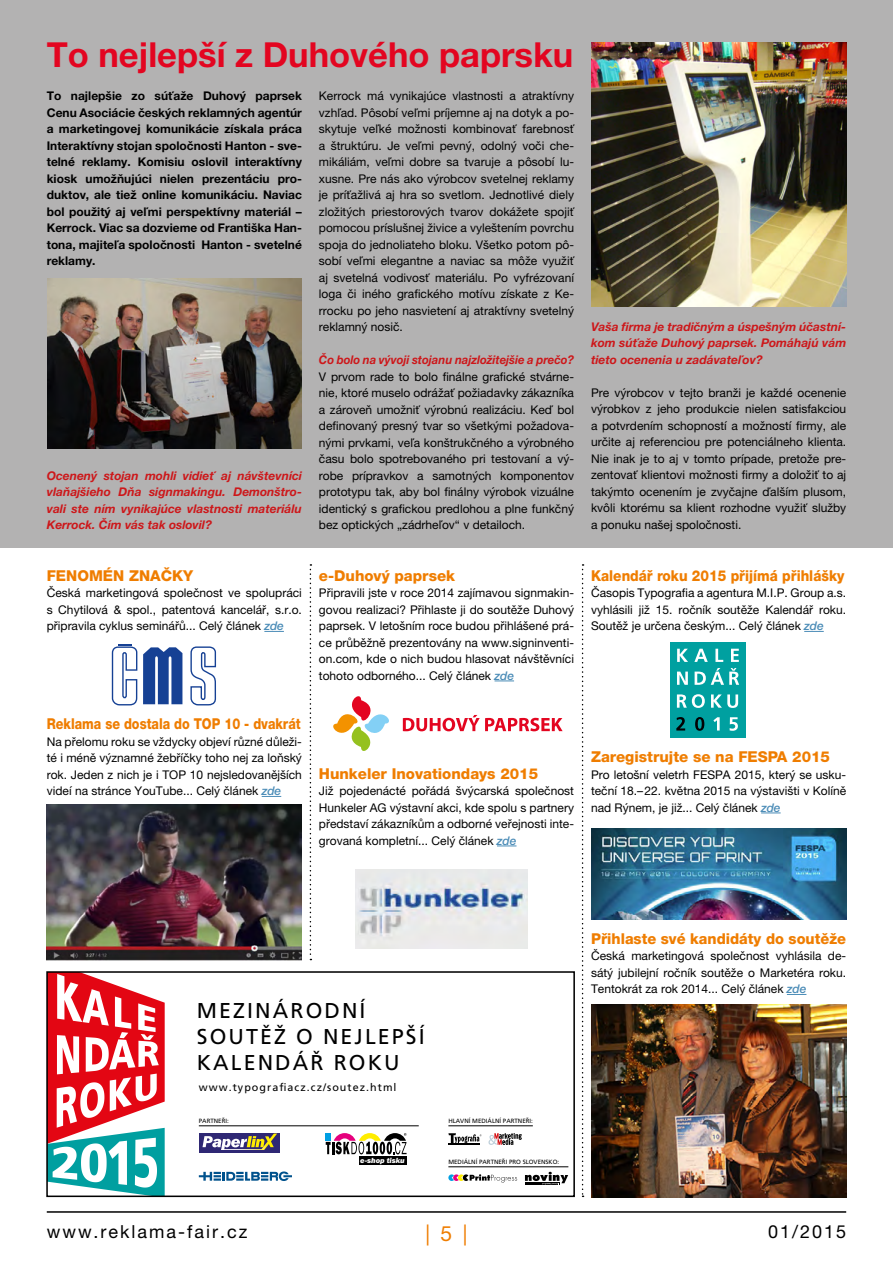
<style>
.page{position:relative;width:893px;height:1263px;background:#fff}
.page>*{position:absolute;margin:0;border:0;box-sizing:border-box;transform-origin:0 0}
.t1{font:700 34.5px "Helvetica Neue LT Pro";color:#e30520}
.t2{font:21.45px/26.1px "Frutiger LT Pro";letter-spacing:.095em;color:#000}
.t3{font:21px "Helvetica Neue LT Pro";color:#ef7d00}
.t4{font:18px "Helvetica Neue LT Pro";letter-spacing:.11em;color:#000}
.t5{font:800 15px "Helvetica Neue LT Pro";color:#ef7d00}
.t6{font:800 15px "Helvetica Neue LT Pro";color:#ef7d00;scale:.91 1}
.t7{font:800 15px "Helvetica Neue LT Pro";color:#ef7d00;scale:.84 1}
.t8{font:12px/16.5px "Helvetica Neue LT Pro";color:#000;text-align:justify}
.t9{font:700 12px/16.5px "Helvetica Neue LT Pro";color:#000;text-align:justify}
.t10{font:italic 700 12px/16.5px "Helvetica Neue LT Pro";color:#cd171a;text-align:justify}
.t11{font:italic 700 12px "Helvetica Neue LT Pro";color:#cd171a;scale:.95 1}
.t12{font:10.8px "Frutiger LT Pro";letter-spacing:.095em;color:#000}
.t13{font:9.15px "Helvetica";color:#000}
.t14{font:7.65px "Franklin Got Itc TCE Heav Ital";color:#fff}
.t15{font:6.15px "Frutiger LT Pro";color:#000}
.s1{font-weight:500;font-style:italic;color:#4b8cb7}
</style>
<div class="page">
<hr style="left:47px;top:1211px;width:799px;height:2px;background:#000">
<svg style="left:310px;top:564px;width:1px;height:396px"></svg>
<div style="left:0;top:0;width:893px;height:548px;background:#b3b2b2"></div>
<img style="left:591px;top:43px;width:255px;height:264px">
<img style="left:47px;top:278px;width:255px;height:171px">
<svg style="left:448px;top:1133px;width:33px;height:11px"></svg>
<svg style="left:488px;top:1133px;width:34px;height:12px"></svg>
<svg style="left:448px;top:1174px;width:69px;height:9px"></svg>
<hr style="left:525px;top:1182px;width:34px;height:3px;background:#000">
<svg style="left:525px;top:1172px;width:43px;height:12px"></svg>
<hr style="left:448px;top:1125px;width:85px;height:1px;background:#000">
<hr style="left:448px;top:1166px;width:120px;height:1px;background:#000">
<svg style="left:199px;top:1171px;width:93px;height:10px"></svg>
<div style="left:199px;top:1133px;width:80px;height:20px;background:#2f2874"></div>
<svg style="left:202px;top:1133px;width:75px;height:17px"></svg>
<hr style="left:199px;top:1125px;width:220px;height:1px;background:#000">
<svg style="left:326px;top:1133px;width:81px;height:21px"></svg>
<div style="left:359px;top:1156px;width:48px;height:9px;background:#000"></div>
<svg style="left:47px;top:974px;width:118px;height:224px"></svg>
<svg style="left:582px;top:564px;width:14px;height:634px"></svg>
<div style="left:46px;top:971px;width:529px;height:226px;border:2px solid #000"></div>
<svg style="left:264px;top:631px;width:20px;height:1px"></svg>
<svg style="left:112px;top:644px;width:104px;height:61px"></svg>
<svg style="left:262px;top:796px;width:19px;height:1px"></svg>
<img style="left:47px;top:805px;width:255px;height:155px">
<svg style="left:494px;top:681px;width:20px;height:1px"></svg>
<svg style="left:333px;top:696px;width:56px;height:55px"></svg>
<svg style="left:403px;top:715px;width:160px;height:16px"></svg>
<svg style="left:497px;top:846px;width:19px;height:1px"></svg>
<img style="left:356px;top:869px;width:171px;height:79px">
<svg style="left:804px;top:631px;width:20px;height:1px"></svg>
<div style="left:670px;top:643px;width:76px;height:95px;background:#00a0a0"></div>
<svg style="left:677px;top:649px;width:11px;height:13px"></svg>
<svg style="left:694px;top:649px;width:14px;height:13px"></svg>
<svg style="left:715px;top:649px;width:8px;height:13px"></svg>
<svg style="left:731px;top:649px;width:8px;height:13px"></svg>
<svg style="left:677px;top:672px;width:11px;height:13px"></svg>
<svg style="left:695px;top:668px;width:44px;height:17px"></svg>
<svg style="left:677px;top:694px;width:28px;height:14px"></svg>
<svg style="left:711px;top:694px;width:27px;height:14px"></svg>
<svg style="left:676px;top:717px;width:9px;height:13px"></svg>
<svg style="left:695px;top:717px;width:9px;height:14px"></svg>
<svg style="left:713px;top:717px;width:7px;height:13px"></svg>
<svg style="left:730px;top:717px;width:8px;height:14px"></svg>
<svg style="left:761px;top:813px;width:20px;height:1px"></svg>
<img style="left:591px;top:828px;width:255px;height:91px">
<svg style="left:787px;top:994px;width:19px;height:1px"></svg>
<img style="left:591px;top:1004px;width:255px;height:193px">
<h1 class="t1" style="left:47px;top:34px;width:528px">To nejlepší z Duhového paprsku</h1>
<p class="t9" style="left:47px;top:87px;width:257px">To najlepšie zo súťaže Duhový paprsek Cenu Asociácie českých reklamných agentúr a marketingovej komunikácie získala práca Interaktívny stojan spoločnosti Hanton - sve&shy;telné reklamy. Komisiu oslovil interaktívny kiosk umožňujúci nielen prezentáciu pro&shy;duktov, ale tiež online komunikáciu. Naviac bol použitý aj veľmi perspektívny materiál – Kerrock. Viac sa dozvieme od Františka Han&shy;tona, majiteľa spoločnosti Hanton - svetelné reklamy.</p>
<p class="t8" style="left:319px;top:87px;width:257px">Kerrock má vynikajúce vlastnosti a atraktívny vzhľad. Pôsobí veľmi príjemne aj na dotyk a po&shy;skytuje veľké možnosti kombinovať farebnosť a štruktúru. Je veľmi pevný, odolný voči che&shy;mikáliám, veľmi dobre sa tvaruje a pôsobí lu&shy;xusne. Pre nás ako výrobcov svetelnej reklamy je príťažlivá aj hra so svetlom. Jednotlivé diely zložitých priestorových tvarov dokážete spojiť pomocou príslušnej živice a vyleštením povrchu spoja do jednoliateho bloku. Všetko potom pô&shy;sobí veľmi elegantne a naviac sa môže využiť aj svetelná vodivosť materiálu. Po vyfrézovaní loga či iného grafického motívu získate z Ke&shy;rrocku po jeho nasvietení aj atraktívny svetelný reklamný nosič.</p>
<p class="t11" style="left:319px;top:352px;width:270px">Čo bolo na vývoji stojanu najzložitejšie a prečo?</p>
<p class="t8" style="left:319px;top:368px;width:257px">V prvom rade to bolo finálne grafické stvárne&shy;nie, ktoré muselo odrážať požiadavky zákazníka a zároveň umožniť výrobnú realizáciu. Keď bol definovaný presný tvar so všetkými požadova&shy;nými prvkami, veľa konštrukčného a výrobného času bolo spotrebovaného pri testovaní a vý&shy;robe prípravkov a samotných komponentov prototypu tak, aby bol finálny výrobok vizuálne identický s grafickou predlohou a plne funkčný bez optických „zádrheľov“ v detailoch.</p>
<p class="t10" style="left:47px;top:467px;width:257px">Ocenený stojan mohli vidieť aj návštevníci vlaňajšieho Dňa signmakingu. Demonštro&shy;vali ste ním vynikajúce vlastnosti materiálu Kerrock. Čím vás tak oslovil?</p>
<p class="t5" style="left:47px;top:566px;width:148px">FENOMÉN ZNAČKY</p>
<p class="t8" style="left:47px;top:584px;width:257px">Česká marketingová společnost ve spolupráci s Chytilová &amp; spol., patentová kancelář, s.r.o. připravila cyklus seminářů... Celý článek <span class="s1">zde</span></p>
<p class="t7" style="left:47px;top:715px;width:304px">Reklama se dostala do TOP 10 - dvakrát</p>
<p class="t8" style="left:47px;top:733px;width:257px">Na přelomu roku se vždycky objeví různé důleži&shy;té i méně významné žebříčky toho nej za loňský rok. Jeden z nich je i TOP 10 nejsledovanějších videí na stránce YouTube... Celý článek <span class="s1">zde</span></p>
<p class="t5" style="left:319px;top:566px;width:138px">e-Duhový paprsek</p>
<p class="t8" style="left:319px;top:584px;width:257px">Připravili jste v roce 2014 zajímavou signmakin&shy;govou realizaci? Přihlaste ji do soutěže Duhový paprsek. V letošním roce budou přihlášené prá&shy;ce průběžně prezentovány na www.signinventi&shy;on.com, kde o nich budou hlasovat návštěvníci tohoto odborného... Celý článek <span class="s1">zde</span></p>
<p class="t5" style="left:319px;top:764px;width:221px">Hunkeler Inovationdays 2015</p>
<p class="t8" style="left:319px;top:782px;width:257px">Již pojedenácté pořádá švýcarská společnost Hunkeler AG výstavní akci, kde spolu s partnery představí zákazníkům a odborné veřejnosti inte&shy;grovaná kompletní... Celý článek <span class="s1">zde</span></p>
<p class="t10" style="left:591px;top:318px;width:257px">Vaša firma je tradičným a úspešným účastní&shy;kom súťaže Duhový paprsek. Pomáhajú vám tieto ocenenia u zadávateľov?</p>
<p class="t8" style="left:591px;top:384px;width:257px">Pre výrobcov v tejto branži je každé ocenenie výrobkov z jeho produkcie nielen satisfakciou a potvrdením schopností a možností firmy, ale určite aj referenciou pre potenciálneho klienta.<br>Nie inak je to aj v tomto prípade, pretože pre&shy;zentovať klientovi možnosti firmy a doložiť to aj takýmto ocenením je zvyčajne ďalším plusom, kvôli ktorému sa klient rozhodne využiť služby a ponuku našej spoločnosti.</p>
<p class="t6" style="left:591px;top:566px;width:280px">Kalendář roku 2015 přijímá přihlášky</p>
<p class="t8" style="left:591px;top:584px;width:257px">Časopis Typografia a agentura M.I.P. Group a.s. vyhlásili již 15. ročník soutěže Kalendář roku.<br>Soutěž je určena českým... Celý článek <span class="s1">zde</span></p>
<p class="t5" style="left:591px;top:748px;width:240px">Zaregistrujte se na FESPA 2015</p>
<p class="t8" style="left:591px;top:766px;width:257px">Pro letošní veletrh FESPA 2015, který se usku&shy;teční 18.–22. května 2015 na výstavišti v Kolíně nad Rýnem, je již... Celý článek <span class="s1">zde</span></p>
<h2 class="t2" style="left:197px;top:997px;width:229px">MEZINÁRODNÍ<br>SOUTĚŽ O NEJLEPŠÍ<br>KALENDÁŘ ROKU</h2>
<p class="t12" style="left:199px;top:1081px;width:199px">www.typografiacz.cz/soutez.html</p>
<p class="t15" style="left:199px;top:1117px;width:31px">PARTNEŘI:</p>
<p class="t14" style="left:360px;top:1155px;width:46px">e-shop tisku</p>
<p class="t15" style="left:448px;top:1117px;width:86px">HLAVNÍ MEDIÁLNÍ PARTNEŘI:</p>
<p class="t15" style="left:448px;top:1158px;width:112px">MEDIÁLNÍ PARTNEŘI PRO SLOVENSKO:</p>
<p class="t5" style="left:591px;top:929px;width:256px">Přihlaste své kandidáty do soutěže</p>
<p class="t8" style="left:591px;top:947px;width:257px">Česká marketingová společnost vyhlásila de&shy;sátý jubilejní ročník soutěže o Marketéra roku.<br>Tentokrát za rok 2014... Celý článek <span class="s1">zde</span></p>
<h3 class="t4" style="left:47px;top:1221px;width:202px">www.reklama-fair.cz</h3>
<h3 class="t3" style="left:425px;top:1220px;width:43px">| 5 |</h3>
<h3 class="t4" style="left:768px;top:1221px;width:79px">01/2015</h3>
<p class="t13" style="left:62px;top:1223px;width:101px">KalRoinz120x50.indd 1</p>
</div>
